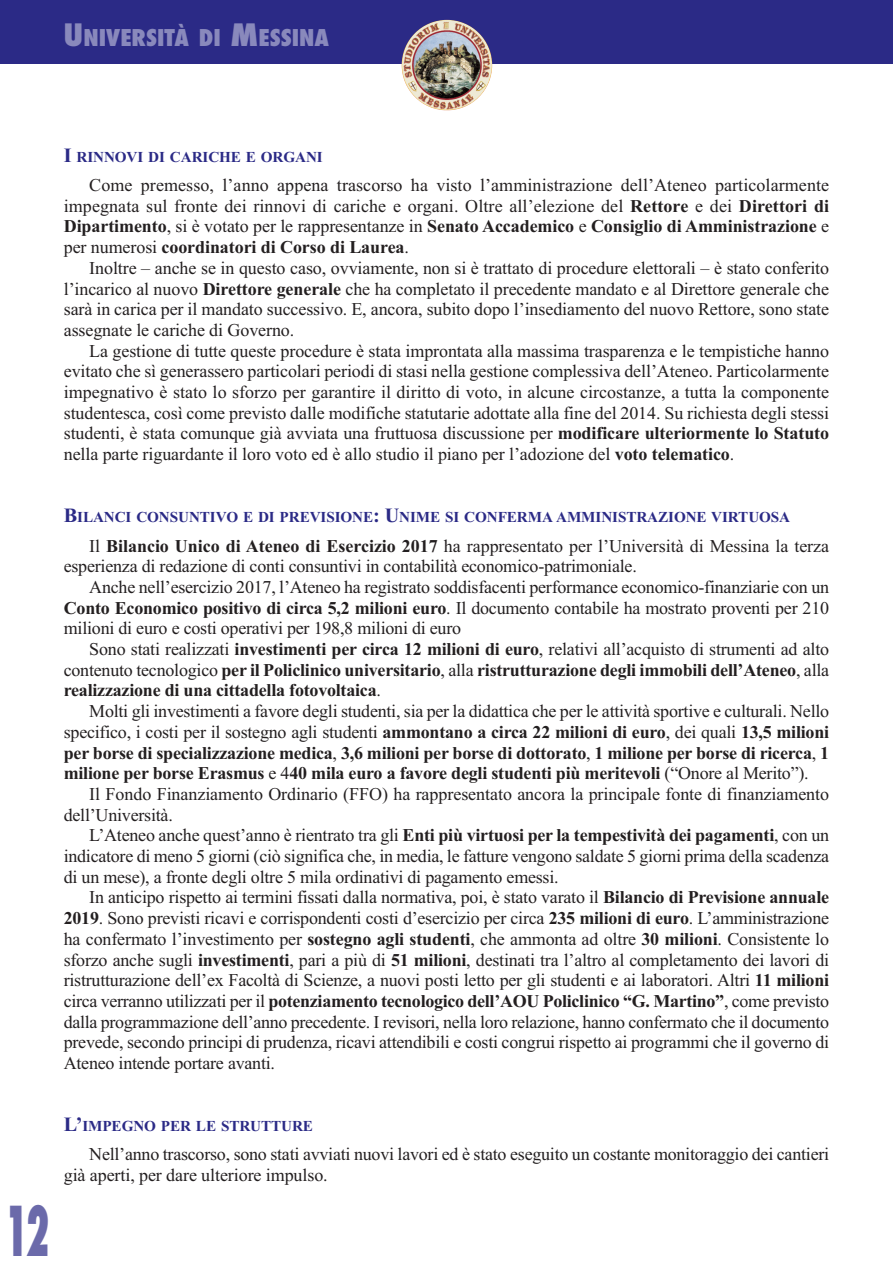
<style>
.page{position:relative;width:893px;height:1263px;background:#fff}
.page>*{position:absolute;margin:0;border:0;box-sizing:border-box;transform-origin:0 0}
.t1{font:800 condensed 66.75px "Futura";color:rgb(43 42 134/.7);scale:.6 1}
.t2{font:800 condensed 22.5px "Futura";color:rgb(255 255 255/.45);scale:1.07 1}
.t3{font:18px/20.7px "Times New Roman";letter-spacing:-.01em;color:#231f20;text-align:justify}
.t4{font:700 18px/20.7px "Times New Roman";letter-spacing:-.01em;color:#231f20;text-align:justify}
.t5{font:700 15.15px "Times New Roman";letter-spacing:-.005em;color:#2b2a86}
.s1{font-size:30px}
.s2{font-size:20.25px}
.s3{font-weight:700}
.s4{font-weight:400}
</style>
<div class="page">
<div style="left:0;top:0;width:893px;height:64px;background:#2b2a86"></div>
<img style="left:402px;top:20px;width:90px;height:90px;border-radius:50%">
<p class="t2" style="left:64px;top:25px;width:250px"><span class="s1">U</span>NIVERSITÀ DI <span class="s1">M</span>ESSINA</p>
<p class="t5" style="left:64px;top:148px;width:261px"><span class="s2">I</span> RINNOVI DI CARICHE E ORGANI</p>
<p class="t3" style="left:64px;top:174px;width:767px;text-indent:26px">Come premesso, l’anno appena trascorso ha visto l’amministrazione dell’Ateneo particolarmente impegnata sul fronte dei rinnovi di cariche e organi. Oltre all’elezione del <span class="s3">Rettore</span> e dei <span class="s3">Direttori di Dipartimento</span>, si è votato per le rappresentanze in <span class="s3">Senato Accademico</span> e <span class="s3">Consiglio di Amministrazione</span> e per numerosi <span class="s3">coordinatori di Corso di Laurea</span>.</p>
<p class="t3" style="left:64px;top:257px;width:767px;text-indent:26px">Inoltre – anche se in questo caso, ovviamente, non si è trattato di procedure elettorali – è stato conferito l’incarico al nuovo <span class="s3">Direttore generale</span> che ha completato il precedente mandato e al Direttore generale che sarà in carica per il mandato successivo. E, ancora, subito dopo l’insediamento del nuovo Rettore, sono state assegnate le cariche di Governo.</p>
<p class="t3" style="left:64px;top:340px;width:767px;text-indent:26px">La gestione di tutte queste procedure è stata improntata alla massima trasparenza e le tempistiche hanno evitato che sì generassero particolari periodi di stasi nella gestione complessiva dell’Ateneo. Particolarmente impegnativo è stato lo sforzo per garantire il diritto di voto, in alcune circostanze, a tutta la componente studentesca, così come previsto dalle modifiche statutarie adottate alla fine del 2014. Su richiesta degli stessi studenti, è stata comunque già avviata una fruttuosa discussione per <span class="s3">modificare ulteriormente lo Statuto </span>nella parte riguardante il loro voto ed è allo studio il piano per l’adozione del <span class="s3">voto telematico</span>.</p>
<p class="t5" style="left:64px;top:508px;width:728px"><span class="s2">B</span>ILANCI CONSUNTIVO E DI PREVISIONE<span class="s2">: U</span>NIME SI CONFERMA AMMINISTRAZIONE VIRTUOSA</p>
<p class="t3" style="left:64px;top:535px;width:767px;text-indent:25px">Il <span class="s3">Bilancio Unico di Ateneo di Esercizio 2017</span> ha rappresentato per l’Università di Messina la terza esperienza di redazione di conti consuntivi in contabilità economico-patrimoniale.</p>
<p class="t3" style="left:64px;top:576px;width:767px;text-indent:26px">Anche nell’esercizio 2017, l’Ateneo ha registrato soddisfacenti performance economico-finanziarie con un <span class="s3">Conto Economico positivo di circa 5,2 milioni euro</span>. Il documento contabile ha mostrato proventi per 210 milioni di euro e costi operativi per 198,8 milioni di euro</p>
<p class="t4" style="left:64px;top:638px;width:767px;text-indent:26px"><span class="s4">Sono stati realizzati</span> investimenti per circa 12 milioni di euro<span class="s4">, relativi all’acquisto di strumenti ad alto contenuto tecnologico</span> per il Policlinico universitario<span class="s4">, alla</span> ristrutturazione degli immobili dell’Ateneo<span class="s4">, alla </span>realizzazione di una cittadella fotovoltaica<span class="s4">.</span></p>
<p class="t4" style="left:64px;top:700px;width:767px;text-indent:25px"><span class="s4">Molti gli investimenti a favore degli studenti, sia per la didattica che per le attività sportive e culturali. Nello specifico, i costi per il sostegno agli studenti</span> ammontano a circa 22 milioni di euro<span class="s4">, dei quali</span> 13,5 milioni per borse di specializzazione medica<span class="s4">,</span> 3,6 milioni per borse di dottorato<span class="s4">,</span> 1 milione per borse di ricerca<span class="s4">,</span> 1 milione per borse Erasmus <span class="s4">e 4</span>40 mila euro a favore degli studenti più meritevoli <span class="s4">(“Onore al Merito”).</span></p>
<p class="t3" style="left:64px;top:783px;width:767px;text-indent:25px">Il Fondo Finanziamento Ordinario (FFO) ha rappresentato ancora la principale fonte di finanziamento dell’Università.</p>
<p class="t3" style="left:64px;top:825px;width:767px;text-indent:26px">L’Ateneo anche quest’anno è rientrato tra gli <span class="s3">Enti più virtuosi per la tempestività dei pagamenti</span>, con un indicatore di meno 5 giorni (ciò significa che, in media, le fatture vengono saldate 5 giorni prima della scadenza di un mese), a fronte degli oltre 5 mila ordinativi di pagamento emessi.</p>
<p class="t3" style="left:64px;top:887px;width:767px;text-indent:26px">In anticipo rispetto ai termini fissati dalla normativa, poi, è stato varato il <span class="s3">Bilancio di Previsione annuale 2019</span>. Sono previsti ricavi e corrispondenti costi d’esercizio per circa <span class="s3">235 milioni di euro</span>. L’amministrazione ha confermato l’investimento per <span class="s3">sostegno agli studenti</span>, che ammonta ad oltre <span class="s3">30 milioni</span>. Consistente lo sforzo anche sugli <span class="s3">investimenti</span>, pari a più di <span class="s3">51 milioni</span>, destinati tra l’altro al completamento dei lavori di ristrutturazione dell’ex Facoltà di Scienze, a nuovi posti letto per gli studenti e ai laboratori. Altri <span class="s3">11 milioni </span>circa verranno utilizzati per il <span class="s3">potenziamento tecnologico dell’AOU Policlinico “G. Martino”</span>, come previsto dalla programmazione dell’anno precedente. I revisori, nella loro relazione, hanno confermato che il documento prevede, secondo principi di prudenza, ricavi attendibili e costi congrui rispetto ai programmi che il governo di Ateneo intende portare avanti.</p>
<h1 class="t1" style="left:4px;top:1193px;width:77px">12</h1>
<p class="t5" style="left:64px;top:1117px;width:251px"><span class="s2">L’</span>IMPEGNO PER LE STRUTTURE</p>
<p class="t3" style="left:64px;top:1144px;width:767px;text-indent:26px">Nell’anno trascorso, sono stati avviati nuovi lavori ed è stato eseguito un costante monitoraggio dei cantieri già aperti, per dare ulteriore impulso.</p>
</div>
